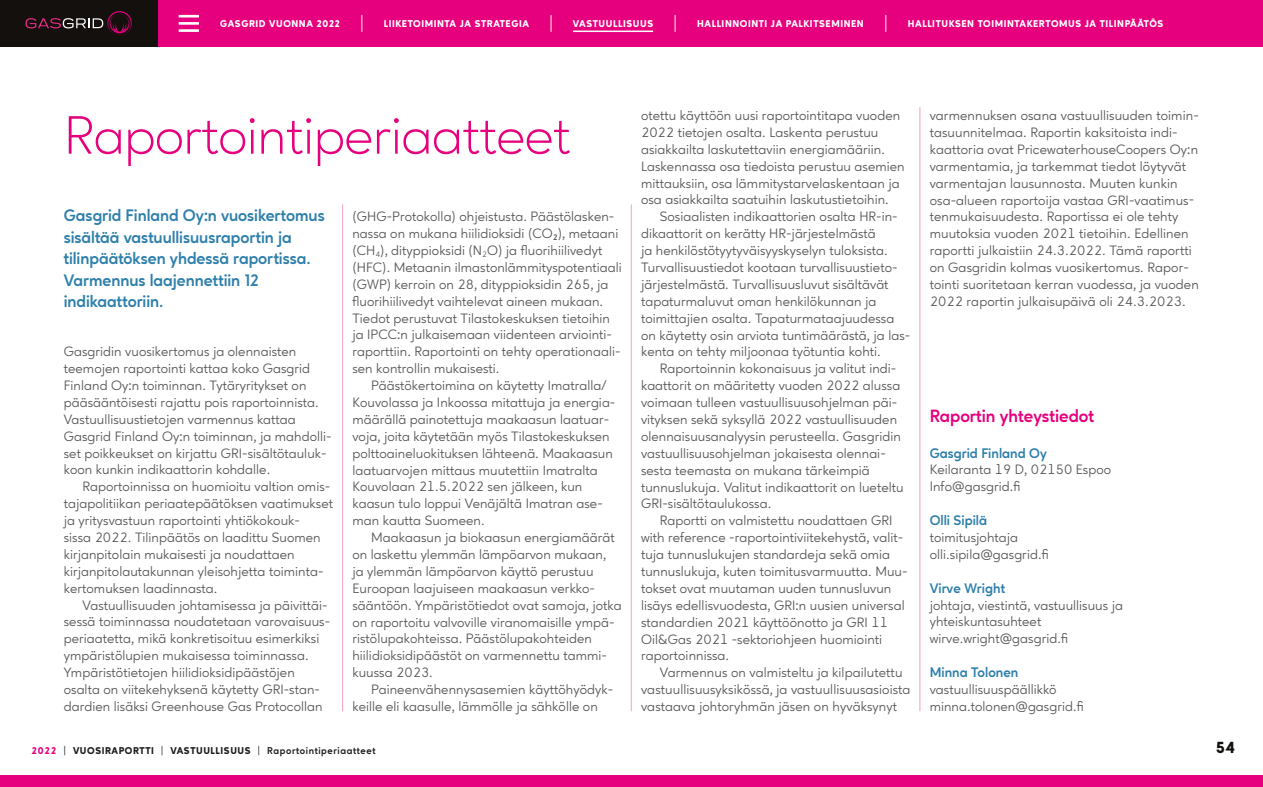
<style>
.page{position:relative;width:1263px;height:787px;background:#fff}
.page>*{position:absolute;margin:0;border:0;box-sizing:border-box;transform-origin:0 0}
.t1{font:300 54px "Ageo";letter-spacing:-.01em;color:#e6007d}
.t2{font:700 17.55px "Ageo";color:#e6007d}
.Lead{font:700 16.5px/21.5px "Ageo";letter-spacing:-.005em;color:#2f80ab}
.t3{font:800 15.9px "Ageo";color:#13100d}
.Body_copy_indent{font:13.65px/17px "Ageo";letter-spacing:.005em;color:#575756}
.Body_copy{font:13.65px/17px "Ageo";letter-spacing:.005em;color:#575756}
.Body_copy-2{font:700 13.65px "Ageo";color:#2f80ab}
.t4{font:800 9.75px "Ageo";letter-spacing:.06em;color:#fff}
.t5{font:700 9.75px "Ageo";letter-spacing:.06em;color:#1d1d1b}
.t6{font:800 9.75px "Ageo";letter-spacing:.06em;color:#1d1d1b}
.s1{color:#e6007d}
.s2{font-weight:400}
.s3{font-weight:800}
.s4{font-weight:700;color:#2f80ab}
</style>
<div class="page">
<hr style="left:342px;top:204px;width:1px;height:507px;background:#f39fc5">
<hr style="left:631px;top:204px;width:1px;height:507px;background:#f39fc5">
<hr style="left:920px;top:107px;width:1px;height:604px;background:#f39fc5">
<div style="left:157px;top:0;width:1106px;height:47px;background:#e6007d"></div>
<div style="left:0;top:775px;width:1263px;height:12px;background:#e6007d"></div>
<div style="left:0;top:0;width:157px;height:47px;background:#13100d"></div>
<svg style="left:26px;top:11px;width:106px;height:25px"></svg>
<hr style="left:179px;top:22px;width:20px;height:3px;background:#fff">
<hr style="left:179px;top:15px;width:20px;height:3px;background:#fff">
<hr style="left:179px;top:29px;width:20px;height:3px;background:#fff">
<svg style="left:361px;top:15px;width:2px;height:17px"></svg>
<svg style="left:550px;top:15px;width:2px;height:17px"></svg>
<svg style="left:674px;top:15px;width:2px;height:17px"></svg>
<svg style="left:885px;top:15px;width:1px;height:17px"></svg>
<hr style="left:573px;top:31px;width:80px;height:1px;background:#fff">
<p class="t4" style="left:220px;top:18px;width:121px">GASGRID VUONNA 2022</p>
<p class="t4" style="left:697px;top:18px;width:168px">HALLINNOINTI JA PALKITSEMINEN</p>
<p class="t4" style="left:908px;top:18px;width:257px">HALLITUKSEN TOIMINTAKERTOMUS JA TILINPÄÄTÖS</p>
<p class="t4" style="left:384px;top:18px;width:147px">LIIKETOIMINTA JA STRATEGIA</p>
<p class="t4" style="left:573px;top:18px;width:82px">VASTUULLISUUS</p>
<h1 class="t1" style="left:64px;top:104px;width:508px">Raportointiperiaatteet</h1>
<p class="Lead" style="left:64px;top:205px;width:262px">Gasgrid Finland Oy:n vuosikertomus sisältää vastuullisuusraportin ja tilinpäätöksen yhdessä raportissa.<br>Varmennus laajennettiin 12 indikaattoriin.</p>
<p class="Body_copy" style="left:64px;top:343px;width:269px">Gasgridin vuosikertomus ja olennaisten teemojen raportointi kattaa koko Gasgrid Finland Oy:n toiminnan. Tytäryritykset on pääsääntöisesti rajattu pois raportoinnista.<br>Vastuullisuustietojen varmennus kattaa Gasgrid Finland Oy:n toiminnan, ja mahdolli&shy;set poikkeukset on kirjattu GRI-sisältötauluk&shy;koon kunkin indikaattorin kohdalle.</p>
<p class="Body_copy_indent" style="left:64px;top:478px;width:271px;text-indent:19px">Raportoinnissa on huomioitu valtion omis&shy;tajapolitiikan periaatepäätöksen vaatimukset ja yritysvastuun raportointi yhtiökokouk-<br>sissa 2022. Tilinpäätös on laadittu Suomen kirjanpitolain mukaisesti ja noudattaen kirjanpitolautakunnan yleisohjetta toiminta&shy;kertomuksen laadinnasta.</p>
<p class="Body_copy_indent" style="left:64px;top:596px;width:268px;text-indent:19px">Vastuullisuuden johtamisessa ja päivittäi&shy;sessä toiminnassa noudatetaan varovaisuus&shy;periaatetta, mikä konkretisoituu esimerkiksi ympäristölupien mukaisessa toiminnassa.<br>Ympäristötietojen hiilidioksidipäästöjen osalta on viitekehyksenä käytetty GRI-stan&shy;dardien lisäksi Greenhouse Gas Protocollan</p>
<p class="Body_copy_indent" style="left:352px;top:208px;width:271px">(GHG-Protokolla) ohjeistusta. Päästölasken&shy;nassa on mukana hiilidioksidi (CO<sub>2</sub>), metaani (CH<sub>4</sub>), dityppioksidi (N<sub>2</sub>O) ja fluorihiilivedyt (HFC). Metaanin ilmastonlämmityspotentiaali (GWP) kerroin on 28, dityppioksidin 265, ja fluorihiilivedyt vaihtelevat aineen mukaan.<br>Tiedot perustuvat Tilastokeskuksen tietoihin ja IPCC:n julkaisemaan viidenteen arviointi&shy;raporttiin. Raportointi on tehty operationaali&shy;sen kontrollin mukaisesti.</p>
<p class="Body_copy_indent" style="left:352px;top:377px;width:264px;text-indent:19px">Päästökertoimina on käytetty Imatralla/ Kouvolassa ja Inkoossa mitattuja ja energia&shy;määrällä painotettuja maakaasun laatuar&shy;voja, joita käytetään myös Tilastokeskuksen polttoaineluokituksen lähteenä. Maakaasun laatuarvojen mittaus muutettiin Imatralta Kouvolaan 21.5.2022 sen jälkeen, kun kaasun tulo loppui Venäjältä Imatran ase&shy;man kautta Suomeen.</p>
<p class="Body_copy_indent" style="left:352px;top:529px;width:271px;text-indent:19px">Maakaasun ja biokaasun energiamäärät on laskettu ylemmän lämpöarvon mukaan,<br>ja ylemmän lämpöarvon käyttö perustuu Euroopan laajuiseen maakaasun verkko&shy;sääntöön. Ympäristötiedot ovat samoja, jotka on raportoitu valvoville viranomaisille ympä&shy;ristölupakohteissa. Päästölupakohteiden hiilidioksidipäästöt on varmennettu tammi&shy;kuussa 2023.</p>
<p class="Body_copy_indent" style="left:352px;top:681px;width:262px;text-indent:19px">Paineenvähennysasemien käyttöhyödyk&shy;keille eli kaasulle, lämmölle ja sähkölle on</p>
<p class="t6" style="left:31px;top:744px;width:124px"><span class="s1">2022</span> <span class="s2">|</span> VUOSIRAPORTTI</p>
<p class="t5" style="left:161px;top:744px;width:216px"><span class="s2">|</span> <span class="s3">VASTUULLISUUS</span> <span class="s2">|</span> Raportointiperiaatteet</p>
<p class="Body_copy_indent" style="left:641px;top:107px;width:265px">otettu käyttöön uusi raportointitapa vuoden 2022 tietojen osalta. Laskenta perustuu asiakkailta laskutettaviin energiamääriin.<br>Laskennassa osa tiedoista perustuu asemien mittauksiin, osa lämmitystarvelaskentaan ja osa asiakkailta saatuihin laskutustietoihin.</p>
<p class="Body_copy_indent" style="left:641px;top:208px;width:271px;text-indent:19px">Sosiaalisten indikaattorien osalta HR-in&shy;dikaattorit on kerätty HR-järjestelmästä<br>ja henkilöstötyytyväisyyskyselyn tuloksista.<br>Turvallisuustiedot kootaan turvallisuustieto&shy;järjestelmästä. Turvallisuusluvut sisältävät tapaturmaluvut oman henkilökunnan ja toimittajien osalta. Tapaturmataajuudessa on käytetty osin arviota tuntimäärästä, ja las&shy;kenta on tehty miljoonaa työtuntia kohti.</p>
<p class="Body_copy_indent" style="left:641px;top:360px;width:264px;text-indent:19px">Raportoinnin kokonaisuus ja valitut indi&shy;kaattorit on määritetty vuoden 2022 alussa voimaan tulleen vastuullisuusohjelman päi&shy;vityksen sekä syksyllä 2022 vastuullisuuden olennaisuusanalyysin perusteella. Gasgridin vastuullisuusohjelman jokaisesta olennai&shy;sesta teemasta on mukana tärkeimpiä tunnuslukuja. Valitut indikaattorit on lueteltu GRI-sisältötaulukossa.</p>
<p class="Body_copy_indent" style="left:641px;top:512px;width:268px;text-indent:19px">Raportti on valmistettu noudattaen GRI with reference -raportointiviitekehystä, valit&shy;tuja tunnuslukujen standardeja sekä omia tunnuslukuja, kuten toimitusvarmuutta. Muu&shy;tokset ovat muutaman uuden tunnusluvun lisäys edellisvuodesta, GRI:n uusien universal standardien 2021 käyttöönotto ja GRI 11<br>Oil&amp;Gas 2021 -sektoriohjeen huomiointi raportoinnissa.</p>
<p class="Body_copy_indent" style="left:641px;top:664px;width:271px;text-indent:19px">Varmennus on valmisteltu ja kilpailutettu vastuullisuusyksikössä, ja vastuullisuusasioista vastaava johtoryhmän jäsen on hyväksynyt</p>
<p class="Body_copy_indent" style="left:930px;top:107px;width:271px">varmennuksen osana vastuullisuuden toimin&shy;tasuunnitelmaa. Raportin kaksitoista indi&shy;kaattoria ovat PricewaterhouseCoopers Oy:n varmentamia, ja tarkemmat tiedot löytyvät varmentajan lausunnosta. Muuten kunkin osa-alueen raportoija vastaa GRI-vaatimus&shy;tenmukaisuudesta. Raportissa ei ole tehty muutoksia vuoden 2021 tietoihin. Edellinen raportti julkaistiin 24.3.2022. Tämä raportti on Gasgridin kolmas vuosikertomus. Rapor&shy;tointi suoritetaan kerran vuodessa, ja vuoden 2022 raportin julkaisupäivä oli 24.3.2023.</p>
<h2 class="t2" style="left:930px;top:406px;width:166px">Raportin yhteystiedot</h2>
<p class="Body_copy" style="left:930px;top:444px;width:183px"><span class="s4">Gasgrid Finland Oy<br></span>Keilaranta 19 D, 02150 Espoo<br>Info@gasgrid.fi</p>
<p class="Body_copy" style="left:930px;top:512px;width:121px"><span class="s4">Olli Sipilä </span>toimitusjohtaja olli.sipila@gasgrid.fi</p>
<p class="Body_copy" style="left:930px;top:579px;width:195px"><span class="s4">Virve Wright<br></span>johtaja, viestintä, vastuullisuus ja yhteiskuntasuhteet wirve.wright@gasgrid.fi</p>
<p class="Body_copy-2" style="left:930px;top:664px;width:90px">Minna Tolonen</p>
<p class="Body_copy" style="left:930px;top:681px;width:156px">vastuullisuuspäällikkö minna.tolonen@gasgrid.fi</p>
<p class="t3" style="left:1216px;top:738px;width:21px">54</p>
</div>
